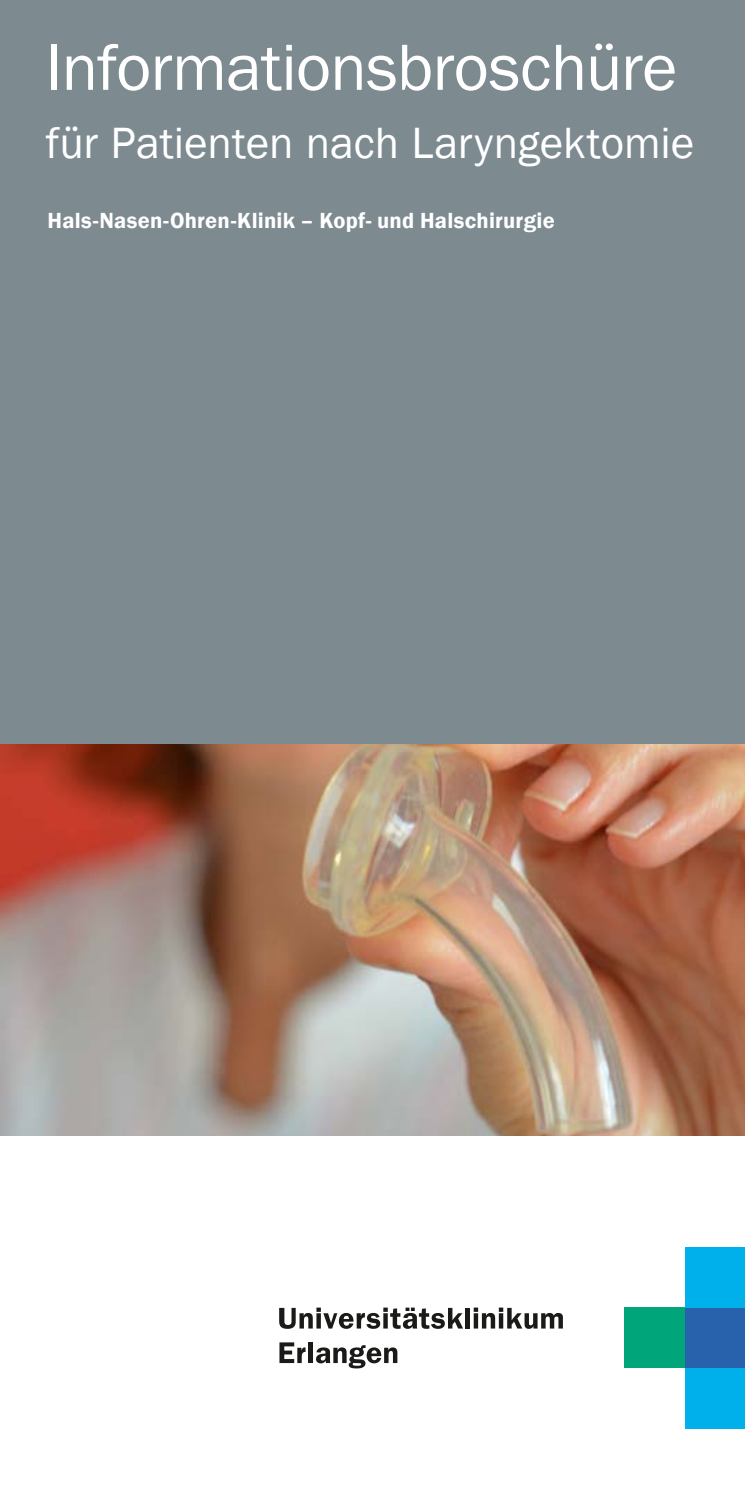
<style>
.page{position:relative;width:745px;height:1489px;background:#fff}
.page>*{position:absolute;margin:0;border:0;box-sizing:border-box;transform-origin:0 0}
.t1{font:67.5px "Franklin Gothic";letter-spacing:-.015em;color:#fff}
.t2{font:45px "Franklin Gothic";color:#fff}
.t3{font:600 22.5px "Franklin Gothic";letter-spacing:.01em;color:#fff}
</style>
<div class="page">
<div style="left:0;top:0;width:744px;height:745px;background:#7d8a90"></div>
<div style="left:624px;top:1307px;width:60px;height:60px;background:#00a679"></div>
<div style="left:684px;top:1307px;width:60px;height:60px;background:#2861ac"></div>
<div style="left:684px;top:1367px;width:60px;height:61px;background:#00b0eb"></div>
<div style="left:684px;top:1247px;width:60px;height:60px;background:#00b0eb"></div>
<hr style="left:465px;top:1307px;width:4px;height:21px;background:#1a1a18">
<svg style="left:473px;top:1307px;width:89px;height:21px"></svg>
<svg style="left:279px;top:1342px;width:26px;height:20px"></svg>
<div style="left:308px;top:1342px;width:5px;height:20px;background:#1a1a18"></div>
<svg style="left:316px;top:1345px;width:81px;height:23px"></svg>
<svg style="left:279px;top:1307px;width:184px;height:21px"></svg>
<img style="left:1px;top:744px;width:743px;height:391px">
<h1 class="t1" style="left:46px;top:25px;width:632px">Informationsbroschüre</h1>
<h2 class="t2" style="left:46px;top:115px;width:649px">für Patienten nach Laryngektomie</h2>
<p class="t3" style="left:48px;top:206px;width:508px">Hals-Nasen-Ohren-Klinik – Kopf- und Halschirurgie</p>
</div>
